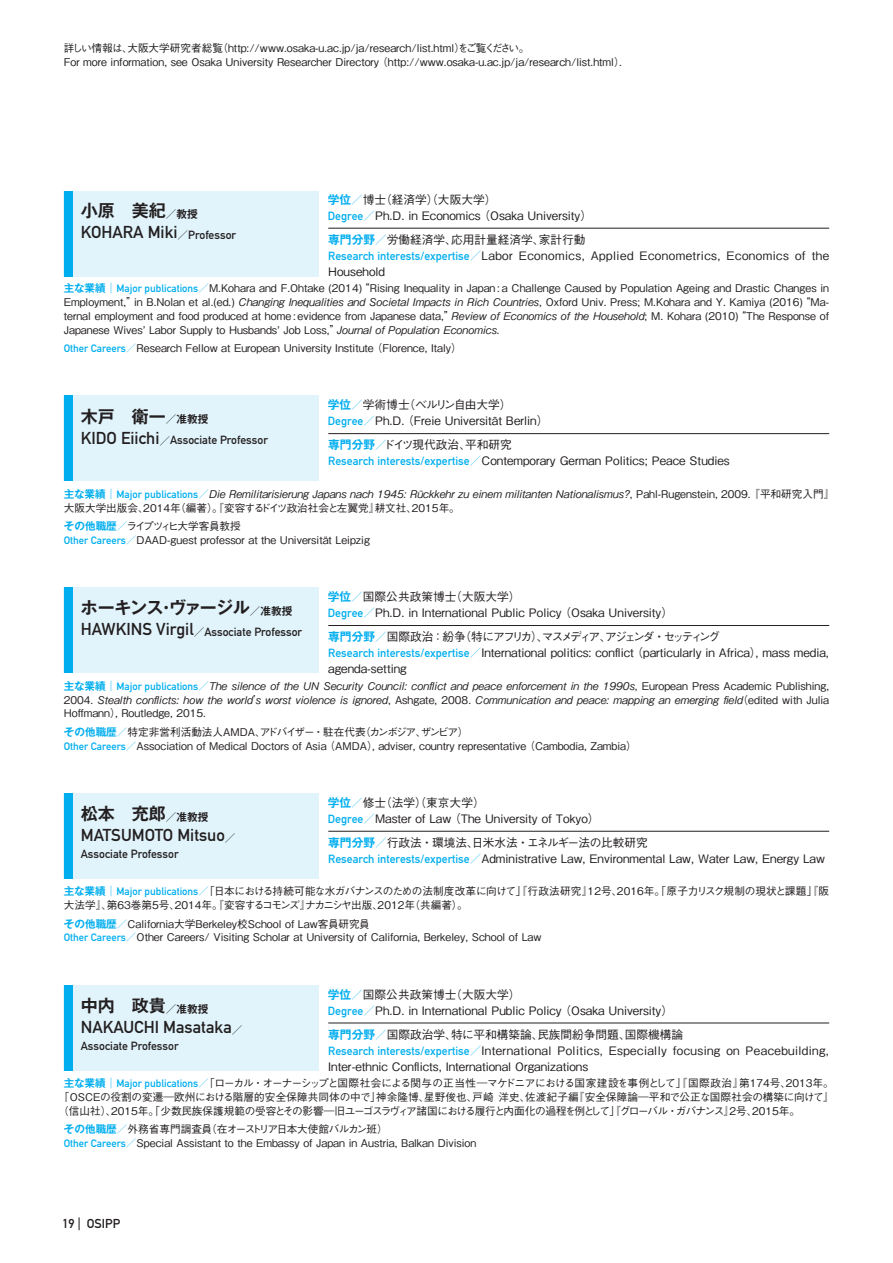
<style>
.page{position:relative;width:893px;height:1263px;background:#fff}
.page>*{position:absolute;margin:0;border:0;box-sizing:border-box;transform-origin:0 0}
.t1{font:16.95px "DIN Mittelschrift Std";color:#231f20}
.t2{font:700 16.95px "Gothic MB101 Pro De";color:#231f20}
.t3{font:700 16.95px "Gothic MB101 Pro De";letter-spacing:-.04em;color:#231f20}
.t4{font:12.75px "DIN Mittelschrift Std";color:#231f20}
.t5{font:500 11.7px/15.9px "Gothic BBB Pro";color:#231f20}
.t6{font:500 11.7px/15.9px "Gothic BBB Pro";letter-spacing:.035em;color:#231f20}
.t7{font:11.7px "DIN Mittelschrift Std";color:#231f20}
.t8{font:500 10.65px/13.8px "Gothic BBB Pro";color:#231f20}
.s1{font-family:"Gothic MB101 Pro De";font-weight:700;color:#00aeef}
.s2{color:#00aeef}
.s3{font-family:"DIN Mittelschrift Std";font-weight:400;color:#00aeef}
.s4{font-family:"Gothic MB101 Pro";font-weight:300;color:#00aeef}
.s5{font-size:10.65px}
.s6{font-family:"Gothic MB101 Pro De";font-weight:700;font-size:10.65px}
.s7{font-size:11.7px}
.s8{font-size:16.95px}
</style>
<div class="page">
<div style="left:64px;top:396px;width:255px;height:85px;background:#e1f4fc"></div>
<div style="left:64px;top:396px;width:8px;height:85px;background:#00aeef"></div>
<hr style="left:328px;top:433px;width:501px;height:1px;background:#231f20">
<div style="left:64px;top:588px;width:255px;height:85px;background:#e1f4fc"></div>
<div style="left:64px;top:588px;width:8px;height:85px;background:#00aeef"></div>
<hr style="left:328px;top:625px;width:501px;height:1px;background:#231f20">
<div style="left:64px;top:793px;width:255px;height:85px;background:#e1f4fc"></div>
<div style="left:64px;top:793px;width:8px;height:85px;background:#00aeef"></div>
<hr style="left:328px;top:831px;width:501px;height:1px;background:#231f20">
<div style="left:64px;top:985px;width:255px;height:85px;background:#e1f4fc"></div>
<div style="left:64px;top:985px;width:8px;height:85px;background:#00aeef"></div>
<hr style="left:328px;top:1023px;width:501px;height:1px;background:#231f20">
<div style="left:64px;top:191px;width:255px;height:85px;background:#e1f4fc"></div>
<div style="left:64px;top:191px;width:8px;height:85px;background:#00aeef"></div>
<hr style="left:328px;top:228px;width:501px;height:1px;background:#231f20">
<p class="t8" style="left:64px;top:40px;width:562px">詳しい情報は、大阪大学研究者総覧（http://www.osaka-u.ac.jp/ja/research/list.html）をご覧ください。<br>For more information, see Osaka University Researcher Directory （http://www.osaka-u.ac.jp/ja/research/list.html）.</p>
<p class="t5" style="left:328px;top:190px;width:266px"><span class="s1">学位</span><span class="s2">／</span>博士（経済学）（大阪大学）<br><span class="s3">Degree</span><span class="s2">／</span>Ph.D. in Economics （Osaka University）</p>
<p class="t6" style="left:328px;top:230px;width:502px"><span class="s1">専門分野</span><span class="s2">／</span>労働経済学、応用計量経済学、家計行動<br><span class="s3">Research interests/expertise</span><span class="s2">／</span>Labor Economics, Applied Econometrics, Economics of the<br>Household</p>
<p class="t8" style="left:64px;top:280px;width:767px;text-align:justify"><span class="s1">主な業績</span><span class="s4">｜</span><span class="s3">Major publications</span><span class="s2">／</span>M.Kohara and F.Ohtake (2014) “Rising Inequality in Japan : a Challenge Caused by Population Ageing and Drastic Changes in Employment,”in B.Nolan et al.(ed.) Changing Inequalities and Societal Impacts in Rich Countries, Oxford Univ. Press; M.Kohara and Y. Kamiya (2016) “Ma&shy;ternal employment and food produced at home : evidence from Japanese data,”Review of Economics of the Household; M. Kohara (2010) “The Response of Japanese Wives’ Labor Supply to Husbands’ Job Loss,”Journal of Population Economics.</p>
<p class="t8" style="left:64px;top:340px;width:399px"><span class="s3">Other Careers</span><span class="s2">／</span>Research Fellow at European University Institute （Florence, Italy）</p>
<h1 class="t2" style="left:81px;top:196px;width:118px">小原　美紀<span class="s5">／教授</span></h1>
<h1 class="t1" style="left:81px;top:222px;width:157px">KOHARA Miki<span class="s6">／</span><span class="s7">Professor</span></h1>
<p class="t5" style="left:328px;top:396px;width:222px"><span class="s1">学位</span><span class="s2">／</span>学術博士（ベルリン自由大学）<br><span class="s3">Degree</span><span class="s2">／</span>Ph.D. （Freie Universität Berlin）</p>
<p class="t5" style="left:328px;top:436px;width:403px"><span class="s1">専門分野</span><span class="s2">／</span>ドイツ現代政治、平和研究<br><span class="s3">Research interests/expertise</span><span class="s2">／</span>Contemporary German Politics; Peace Studies</p>
<p class="t8" style="left:64px;top:486px;width:772px"><span class="s1">主な業績</span><span class="s4">｜</span><span class="s3">Major publications</span><span class="s2">／</span>Die Remilitarisierung Japans nach 1945: Rückkehr zu einem militanten Nationalismus?, Pahl-Rugenstein, 2009. 『平和研究入門』大阪大学出版会、2014年（編著）。『変容するドイツ政治社会と左翼党』耕文社、2015年。</p>
<p class="t8" style="left:64px;top:518px;width:308px"><span class="s1">その他職歴</span><span class="s2">／</span>ライプツィヒ大学客員教授<br><span class="s3">Other Careers</span><span class="s2">／</span>DAAD-guest professor at the Universität Leipzig</p>
<h1 class="t2" style="left:81px;top:402px;width:129px">木戸　衛一<span class="s5">／准教授</span></h1>
<p class="t7" style="left:81px;top:433px;width:189px"><span class="s8">KIDO Eiichi</span><span class="s6">／</span>Associate Professor</p>
<p class="t5" style="left:328px;top:587px;width:347px"><span class="s1">学位</span><span class="s2">／</span>国際公共政策博士（大阪大学）<br><span class="s3">Degree</span><span class="s2">／</span>Ph.D. in International Public Policy （Osaka University）</p>
<p class="t5" style="left:328px;top:627px;width:502px"><span class="s1">専門分野</span><span class="s2">／</span>国際政治：紛争（特にアフリカ）、マスメディア、アジェンダ・セッティング<br><span class="s3">Research interests/expertise</span><span class="s2">／</span>International politics: conflict （particularly in Africa）, mass media, agenda-setting</p>
<p class="t8" style="left:64px;top:677px;width:767px;text-align:justify"><span class="s1">主な業績</span><span class="s4">｜</span><span class="s3">Major publications</span><span class="s2">／</span>The silence of the UN Security Council: conflict and peace enforcement in the 1990s, European Press Academic Publishing, 2004. Stealth conflicts: how the world’s worst violence is ignored, Ashgate, 2008. Communication and peace: mapping an emerging field（edited with Julia Hoffmann）, Routledge, 2015.</p>
<p class="t8" style="left:64px;top:723px;width:575px"><span class="s1">その他職歴</span><span class="s2">／</span>特定非営利活動法人AMDA、アドバイザー・駐在代表（カンボジア、ザンビア）<br><span class="s3">Other Careers</span><span class="s2">／</span>Association of Medical Doctors of Asia （AMDA）, adviser, country representative （Cambodia, Zambia）</p>
<h1 class="t3" style="left:81px;top:594px;width:213px">ホーキンス・ヴァージル<span class="s5">／准教授</span></h1>
<p class="t7" style="left:81px;top:625px;width:223px"><span class="s8">HAWKINS Virgil</span><span class="s6">／</span>Associate Professor</p>
<p class="t5" style="left:328px;top:793px;width:273px"><span class="s1">学位</span><span class="s2">／</span>修士（法学）（東京大学）<br><span class="s3">Degree</span><span class="s2">／</span>Master of Law （The University of Tokyo）</p>
<p class="t5" style="left:328px;top:833px;width:498px"><span class="s1">専門分野</span><span class="s2">／</span>行政法・環境法、日米水法・エネルギー法の比較研究<br><span class="s3">Research interests/expertise</span><span class="s2">／</span>Administrative Law, Environmental Law, Water Law, Energy Law</p>
<p class="t8" style="left:64px;top:883px;width:767px"><span class="s1">主な業績</span><span class="s4">｜</span><span class="s3">Major publications</span><span class="s2">／</span>「日本における持続可能な水ガバナンスのための法制度改革に向けて」『行政法研究』12号、2016年。「原子力リスク規制の現状と課題」『阪大法学』、第63巻第5号、2014年。『変容するコモンズ』ナカニシヤ出版、2012年（共編著）。</p>
<h1 class="t2" style="left:81px;top:800px;width:129px">松本　充郎<span class="s5">／准教授</span></h1>
<h1 class="t1" style="left:81px;top:825px;width:156px">MATSUMOTO Mitsuo<span class="s6">／</span></h1>
<p class="t7" style="left:81px;top:847px;width:99px">Associate Professor</p>
<p class="t8" style="left:64px;top:915px;width:479px"><span class="s1">その他職歴</span><span class="s2">／</span>California大学Berkeley校School of Law客員研究員<br><span class="s3">Other Careers</span><span class="s2">／</span>Other Careers/ Visiting Scholar at University of California, Berkeley, School of Law</p>
<p class="t5" style="left:328px;top:985px;width:347px"><span class="s1">学位</span><span class="s2">／</span>国際公共政策博士（大阪大学）<br><span class="s3">Degree</span><span class="s2">／</span>Ph.D. in International Public Policy （Osaka University）</p>
<p class="t5" style="left:328px;top:1025px;width:502px"><span class="s1">専門分野</span><span class="s2">／</span>国際政治学、特に平和構築論、民族間紛争問題、国際機構論<br><span class="s3">Research interests/expertise</span><span class="s2">／</span>International Politics, Especially focusing on Peacebuilding,<br>Inter-ethnic Conflicts, International Organizations</p>
<p class="t8" style="left:58px;top:1075px;width:777px;text-align:justify;text-indent:6px"><span class="s1">主な業績</span><span class="s4">｜</span><span class="s3">Major publications</span><span class="s2">／</span>「ローカル・オーナーシップと国際社会による関与の正当性―マケドニアにおける国家建設を事例として」『国際政治』第174号、2013年。「OSCEの役割の変遷―欧州における階層的安全保障共同体の中で」神余隆博、星野俊也、戸崎 洋史、佐渡紀子編『安全保障論―平和で公正な国際社会の構築に向けて』（信山社）、2015年。「少数民族保護規範の受容とその影響―旧ユーゴスラヴィア諸国における履行と内面化の過程を例として」『グローバル・ガバナンス』2号、2015年。</p>
<h1 class="t2" style="left:81px;top:991px;width:129px">中内　政貴<span class="s5">／准教授</span></h1>
<h1 class="t1" style="left:81px;top:1017px;width:163px">NAKAUCHI Masataka<span class="s6">／</span></h1>
<p class="t7" style="left:81px;top:1039px;width:99px">Associate Professor</p>
<p class="t8" style="left:64px;top:1121px;width:414px"><span class="s1">その他職歴</span><span class="s2">／</span>外務省専門調査員（在オーストリア日本大使館バルカン班）<br><span class="s3">Other Careers</span><span class="s2">／</span>Special Assistant to the Embassy of Japan in Austria, Balkan Division</p>
<p class="t4" style="left:62px;top:1216px;width:59px">19 | OSIPP</p>
</div>
